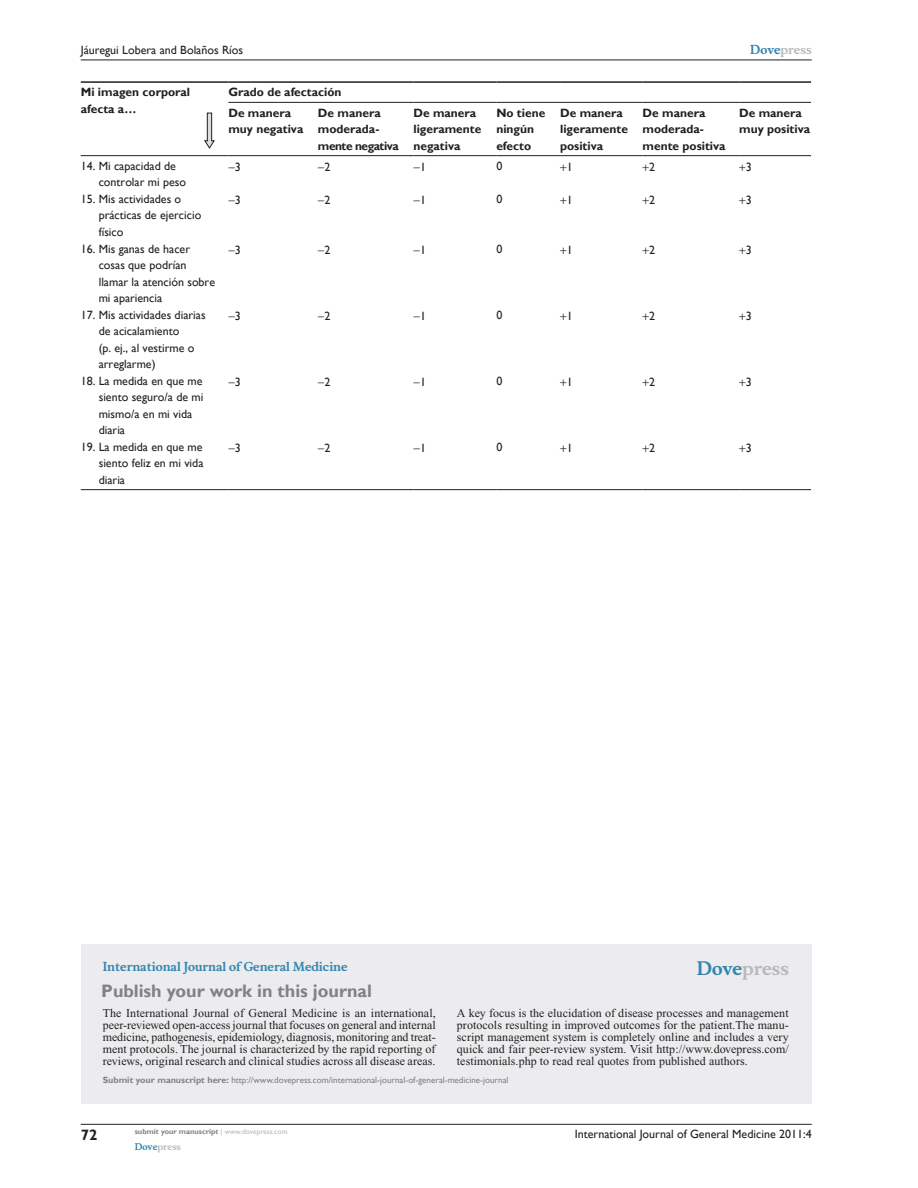
<style>
.page{position:relative;width:918px;height:1188px;background:#fff}
.page>*{position:absolute;margin:0;border:0;box-sizing:border-box;transform-origin:0 0}
.t1{font:700 18px "Gill Sans";color:#808285}
.t2{font:700 18px "Musee";color:#b8b9bc}
.t3{font:700 15px "Gill Sans";color:#231f20}
.t4{font:12px/12px "Times New Roman";letter-spacing:.005em;color:#231f20;text-align:justify}
.t5{font:12px/16.5px "Gill Sans";color:#231f20}
.t6{font:700 12px/16.5px "Gill Sans";color:#231f20}
.t7{font:700 12px "Musee";color:#3485ae}
.t8{font:700 12px "Musee";color:#b8b9bc}
.t9{font:9px "Gill Sans";color:#808285}
.t10{font:700 9px "Musee";color:#b8b9bc}
.t11{font:700 7.5px "Gill Sans";color:#808285}
.s1{color:#3485ae}
.s2{font-weight:700}
.s3{font-weight:400;color:#b8b9bc}
</style>
<div class="page">
<div style="left:81px;top:944px;width:731px;height:159px;background:#ececee"></div>
<hr style="left:81px;top:1124px;width:731px;height:1px;background:#231f20">
<hr style="left:81px;top:60px;width:731px;height:1px;background:#231f20">
<hr style="left:228px;top:102px;width:90px;height:1px;background:#231f20">
<hr style="left:318px;top:102px;width:95px;height:1px;background:#231f20">
<hr style="left:413px;top:102px;width:83px;height:1px;background:#231f20">
<hr style="left:496px;top:102px;width:64px;height:1px;background:#231f20">
<hr style="left:560px;top:102px;width:83px;height:1px;background:#231f20">
<hr style="left:643px;top:102px;width:96px;height:1px;background:#231f20">
<hr style="left:739px;top:102px;width:72px;height:1px;background:#231f20">
<hr style="left:81px;top:155px;width:147px;height:1px;background:#231f20">
<hr style="left:81px;top:489px;width:147px;height:1px;background:#231f20">
<hr style="left:228px;top:489px;width:90px;height:1px;background:#231f20">
<hr style="left:318px;top:489px;width:95px;height:1px;background:#231f20">
<hr style="left:413px;top:489px;width:83px;height:1px;background:#231f20">
<hr style="left:496px;top:489px;width:64px;height:1px;background:#231f20">
<hr style="left:560px;top:489px;width:83px;height:1px;background:#231f20">
<hr style="left:643px;top:489px;width:96px;height:1px;background:#231f20">
<hr style="left:739px;top:489px;width:72px;height:1px;background:#231f20">
<hr style="left:81px;top:81px;width:147px;height:2px;background:#231f20">
<hr style="left:228px;top:81px;width:90px;height:2px;background:#231f20">
<hr style="left:318px;top:81px;width:95px;height:2px;background:#231f20">
<hr style="left:413px;top:81px;width:83px;height:2px;background:#231f20">
<hr style="left:496px;top:81px;width:64px;height:2px;background:#231f20">
<hr style="left:560px;top:81px;width:83px;height:2px;background:#231f20">
<hr style="left:643px;top:81px;width:96px;height:2px;background:#231f20">
<hr style="left:739px;top:81px;width:72px;height:2px;background:#231f20">
<hr style="left:228px;top:155px;width:90px;height:1px;background:#231f20">
<hr style="left:318px;top:155px;width:95px;height:1px;background:#231f20">
<hr style="left:413px;top:155px;width:83px;height:1px;background:#231f20">
<hr style="left:496px;top:155px;width:64px;height:1px;background:#231f20">
<hr style="left:560px;top:155px;width:83px;height:1px;background:#231f20">
<hr style="left:643px;top:155px;width:96px;height:1px;background:#231f20">
<hr style="left:739px;top:155px;width:72px;height:1px;background:#231f20">
<svg style="left:204px;top:113px;width:11px;height:36px"></svg>
<p class="t8" style="left:750px;top:43px;width:63px"><span class="s1">Dove</span>press</p>
<p class="t5" style="left:81px;top:42px;width:164px">Jáuregui Lobera and Bolaños Ríos</p>
<p class="t6" style="left:81px;top:84px;width:111px">Mi imagen corporal afecta a…</p>
<p class="t6" style="left:228px;top:83px;width:115px;line-height:20.2px">Grado de afectación<br>De manera</p>
<p class="t6" style="left:228px;top:121px;width:77px">muy negativa</p>
<p class="t6" style="left:318px;top:105px;width:82px">De manera moderada&shy;mente negativa</p>
<p class="t6" style="left:413px;top:105px;width:69px">De manera ligeramente negativa</p>
<p class="t6" style="left:496px;top:105px;width:50px">No tiene ningún efecto</p>
<p class="t6" style="left:560px;top:105px;width:69px">De manera ligeramente positiva</p>
<p class="t6" style="left:643px;top:105px;width:85px">De manera moderada&shy;mente positiva</p>
<p class="t6" style="left:739px;top:105px;width:73px">De manera muy positiva</p>
<p class="t5" style="left:99px;top:158px;width:89px;text-indent:-18px">14. Mi capacidad de controlar mi peso</p>
<p class="t5" style="left:235px;top:159px;width:7px">3</p>
<p class="t5" style="left:325px;top:159px;width:7px">2</p>
<p class="t5" style="left:420px;top:159px;width:7px">1</p>
<p class="t5" style="left:496px;top:158px;width:7px">0</p>
<p class="t5" style="left:567px;top:159px;width:7px">1</p>
<p class="t5" style="left:649px;top:159px;width:7px">2</p>
<p class="t5" style="left:746px;top:159px;width:7px">3</p>
<p class="t5" style="left:99px;top:191px;width:104px;text-indent:-18px">15. Mis actividades o prácticas de ejercicio físico</p>
<p class="t5" style="left:235px;top:192px;width:7px">3</p>
<p class="t5" style="left:325px;top:192px;width:7px">2</p>
<p class="t5" style="left:420px;top:192px;width:7px">1</p>
<p class="t5" style="left:496px;top:191px;width:7px">0</p>
<p class="t5" style="left:567px;top:192px;width:7px">1</p>
<p class="t5" style="left:649px;top:192px;width:7px">2</p>
<p class="t5" style="left:746px;top:192px;width:7px">3</p>
<p class="t5" style="left:99px;top:240px;width:118px;text-indent:-18px">16. Mis ganas de hacer cosas que podrían llamar la atención sobre mi apariencia</p>
<p class="t5" style="left:235px;top:241px;width:7px">3</p>
<p class="t5" style="left:325px;top:241px;width:7px">2</p>
<p class="t5" style="left:420px;top:241px;width:7px">1</p>
<p class="t5" style="left:496px;top:240px;width:7px">0</p>
<p class="t5" style="left:567px;top:241px;width:7px">1</p>
<p class="t5" style="left:649px;top:241px;width:7px">2</p>
<p class="t5" style="left:746px;top:241px;width:7px">3</p>
<p class="t5" style="left:99px;top:306px;width:108px;text-indent:-18px">17. Mis actividades diarias de acicalamiento<br>(p. ej., al vestirme o arreglarme)</p>
<p class="t5" style="left:235px;top:308px;width:7px">3</p>
<p class="t5" style="left:325px;top:308px;width:7px">2</p>
<p class="t5" style="left:420px;top:308px;width:7px">1</p>
<p class="t5" style="left:496px;top:306px;width:7px">0</p>
<p class="t5" style="left:567px;top:308px;width:7px">1</p>
<p class="t5" style="left:649px;top:308px;width:7px">2</p>
<p class="t5" style="left:746px;top:308px;width:7px">3</p>
<p class="t5" style="left:99px;top:373px;width:106px;text-indent:-18px">18. La medida en que me siento seguro/a de mi mismo/a en mi vida diaria</p>
<p class="t5" style="left:235px;top:374px;width:7px">3</p>
<p class="t5" style="left:325px;top:374px;width:7px">2</p>
<p class="t5" style="left:420px;top:374px;width:7px">1</p>
<p class="t5" style="left:496px;top:373px;width:7px">0</p>
<p class="t5" style="left:567px;top:374px;width:7px">1</p>
<p class="t5" style="left:649px;top:374px;width:7px">2</p>
<p class="t5" style="left:746px;top:374px;width:7px">3</p>
<p class="t5" style="left:99px;top:439px;width:106px;text-align:justify;text-indent:-18px">19. La medida en que me siento feliz en mi vida diaria</p>
<p class="t5" style="left:235px;top:440px;width:7px">3</p>
<p class="t5" style="left:325px;top:440px;width:7px">2</p>
<p class="t5" style="left:420px;top:440px;width:7px">1</p>
<p class="t5" style="left:496px;top:439px;width:7px">0</p>
<p class="t5" style="left:567px;top:440px;width:7px">1</p>
<p class="t5" style="left:649px;top:440px;width:7px">2</p>
<p class="t5" style="left:746px;top:440px;width:7px">3</p>
<p class="t7" style="left:103px;top:959px;width:246px">International Journal of General Medicine</p>
<h1 class="t1" style="left:101px;top:980px;width:272px">Publish your work in this journal</h1>
<h1 class="t2" style="left:697px;top:958px;width:94px"><span class="s1">Dove</span>press</h1>
<p class="t4" style="left:103px;top:1007px;width:335px">The International Journal of General Medicine is an international, peer-reviewed open-access journal that focuses on general and internal medicine, pathogenesis, epidemiology, diagnosis, monitoring and treat&shy;ment protocols. The journal is characterized by the rapid reporting of reviews, original research and clinical studies across all disease areas.</p>
<p class="t4" style="left:457px;top:1007px;width:333px">A key focus is the elucidation of disease processes and management protocols resulting in improved outcomes for the patient.The manu&shy;script management system is completely online and includes a very quick and fair peer-review system. Visit http://www.dovepress.com/ testimonials.php to read real quotes from published authors.</p>
<p class="t9" style="left:103px;top:1075px;width:407px"><span class="s2">Submit your manuscript here:</span> http://www.dovepress.com/international-journal-of-general-medicine-journal</p>
<p class="t3" style="left:81px;top:1126px;width:18px">72</p>
<p class="t11" style="left:135px;top:1127px;width:154px">submit your manuscript <span class="s3">| www.dovepress.com</span></p>
<p class="t10" style="left:135px;top:1141px;width:48px"><span class="s1">Dove</span>press</p>
<p class="t5" style="left:575px;top:1126px;width:238px">International Journal of General Medicine 2011:4</p>
</div>
